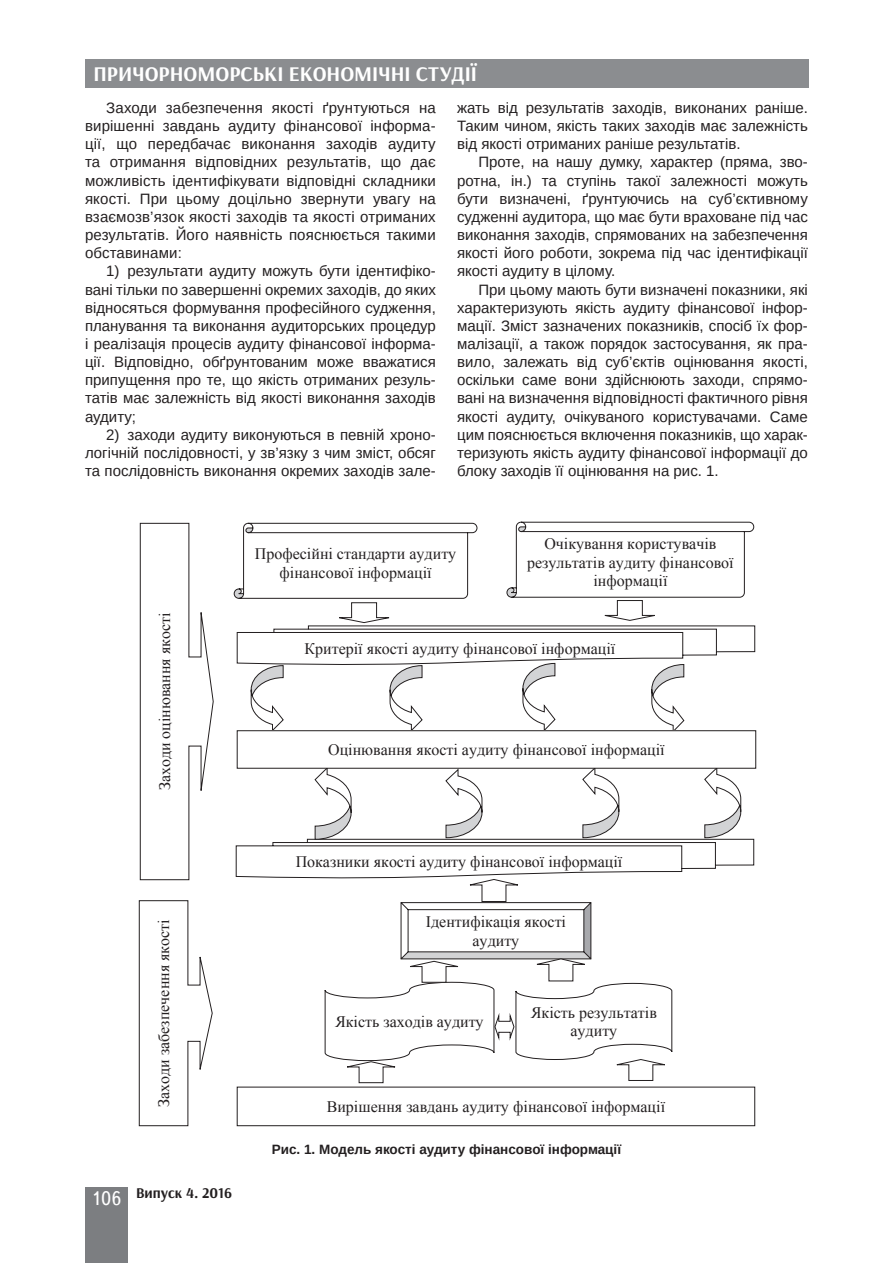
<style>
.page{position:relative;width:893px;height:1263px;background:#fff}
.page>*{position:absolute;margin:0;border:0;box-sizing:border-box;transform-origin:0 0}
.t1{font:700 21px "Arsenal";color:#fff}
.t2{font:16.05px/18.6px "Times New Roman";color:#231f20;text-align:center}
.Текст_основной{font:15px/18.1px "Arimo";color:#231f20;text-align:justify}
.t3{font:700 15px "Arsenal";color:#231f20}
.Рисунок{font:700 13.5px "Arimo";color:#231f20}
.s1{font-family:"Ukrainian Text";font-weight:400;font-size:19.5px;color:#fff}
</style>
<div class="page">
<div style="left:85px;top:59px;width:723px;height:29px;background:#8b8d90"></div>
<div style="left:85px;top:1186px;width:43px;height:76px;background:#7c7e81"></div>
<div style="left:237px;top:1086px;width:518px;height:40px;border:1px solid #231f20"></div>
<img style="left:238px;top:1088px;width:516px;height:37px">
<svg style="left:233px;top:521px;width:523px;height:213px"></svg>
<div style="left:237px;top:730px;width:519px;height:39px;border:1px solid #231f20"></div>
<img style="left:238px;top:731px;width:517px;height:35px">
<svg style="left:138px;top:900px;width:75px;height:227px"></svg>
<img style="left:140px;top:901px;width:47px;height:224px">
<svg style="left:139px;top:522px;width:75px;height:359px"></svg>
<img style="left:141px;top:524px;width:47px;height:355px">
<svg style="left:235px;top:766px;width:520px;height:318px"></svg>
<h1 class="t1" style="left:94px;top:61px;width:385px">ПРИЧОРНОМОРСЬКІ ЕКОНОМІЧНІ СТУДІЇ</h1>
<p class="Текст_основной" style="left:85px;top:99px;width:352px;text-indent:21px">Заходи забезпечення якості ґрунтуються на вирішенні завдань аудиту фінансової інформа&shy;ції, що передбачає виконання заходів аудиту та отримання відповідних результатів, що дає можливість ідентифікувати відповідні складники якості. При цьому доцільно звернути увагу на взаємозв’язок якості заходів та якості отриманих результатів. Його наявність пояснюється такими обставинами:</p>
<p class="Текст_основной" style="left:85px;top:262px;width:352px;text-indent:21px">1) результати аудиту можуть бути ідентифіко&shy;вані тільки по завершенні окремих заходів, до яких відносяться формування професійного судження, планування та виконання аудиторських процедур і реалізація процесів аудиту фінансової інформа&shy;ції. Відповідно, обґрунтованим може вважатися припущення про те, що якість отриманих резуль&shy;татів має залежність від якості виконання заходів аудиту;</p>
<p class="Текст_основной" style="left:85px;top:426px;width:352px;text-indent:21px">2) заходи аудиту виконуються в певній хроно&shy;логічній послідовності, у зв’язку з чим зміст, обсяг та послідовність виконання окремих заходів зале-</p>
<p class="Текст_основной" style="left:457px;top:99px;width:352px">жать від результатів заходів, виконаних раніше.<br>Таким чином, якість таких заходів має залежність від якості отриманих раніше результатів.</p>
<p class="Текст_основной" style="left:457px;top:153px;width:352px;text-indent:21px">Проте, на нашу думку, характер (пряма, зво&shy;ротна, ін.) та ступінь такої залежності можуть бути визначені, ґрунтуючись на суб’єктивному судженні аудитора, що має бути враховане під час виконання заходів, спрямованих на забезпечення якості його роботи, зокрема під час ідентифікації якості аудиту в цілому.</p>
<p class="Текст_основной" style="left:457px;top:280px;width:352px;text-indent:21px">При цьому мають бути визначені показники, які характеризують якість аудиту фінансової інфор&shy;мації. Зміст зазначених показників, спосіб їх фор&shy;малізації, а також порядок застосування, як пра&shy;вило, залежать від суб’єктів оцінювання якості, оскільки саме вони здійснюють заходи, спрямо&shy;вані на визначення відповідності фактичного рівня якості аудиту, очікуваного користувачами. Саме цим пояснюється включення показників, що харак&shy;теризують якість аудиту фінансової інформації до блоку заходів її оцінювання на рис. 1.</p>
<p class="t2" style="left:155px;top:790px;width:179px;rotate:-90deg">Заходи оцінювання якості</p>
<p class="t2" style="left:255px;top:544px;width:203px">Професійні стандарти аудиту фінансової інформації</p>
<p class="t2" style="left:527px;top:534px;width:208px">Очікування користувачів результатів аудиту фінансової інформації</p>
<p class="t2" style="left:305px;top:639px;width:312px">Критерії якості аудиту фінансової інформації</p>
<p class="t2" style="left:328px;top:740px;width:338px">Оцінювання якості аудиту фінансової інформації</p>
<p class="t2" style="left:154px;top:1107px;width:189px;rotate:-90deg">Заходи забезпечення якості</p>
<p class="t3" style="left:91px;top:1183px;width:143px"><span class="s1">106</span> Випуск 4. 2016</p>
<p class="t2" style="left:296px;top:852px;width:328px">Показники якості аудиту фінансової інформації</p>
<p class="t2" style="left:426px;top:912px;width:142px">Ідентифікація якості аудиту</p>
<p class="t2" style="left:335px;top:1012px;width:150px">Якість заходів аудиту</p>
<p class="t2" style="left:531px;top:1003px;width:127px">Якість результатів аудиту</p>
<p class="t2" style="left:327px;top:1097px;width:340px">Вирішення завдань аудиту фінансової інформації</p>
<p class="Рисунок" style="left:272px;top:1140px;width:351px">Рис. 1. Модель якості аудиту фінансової інформації</p>
</div>
